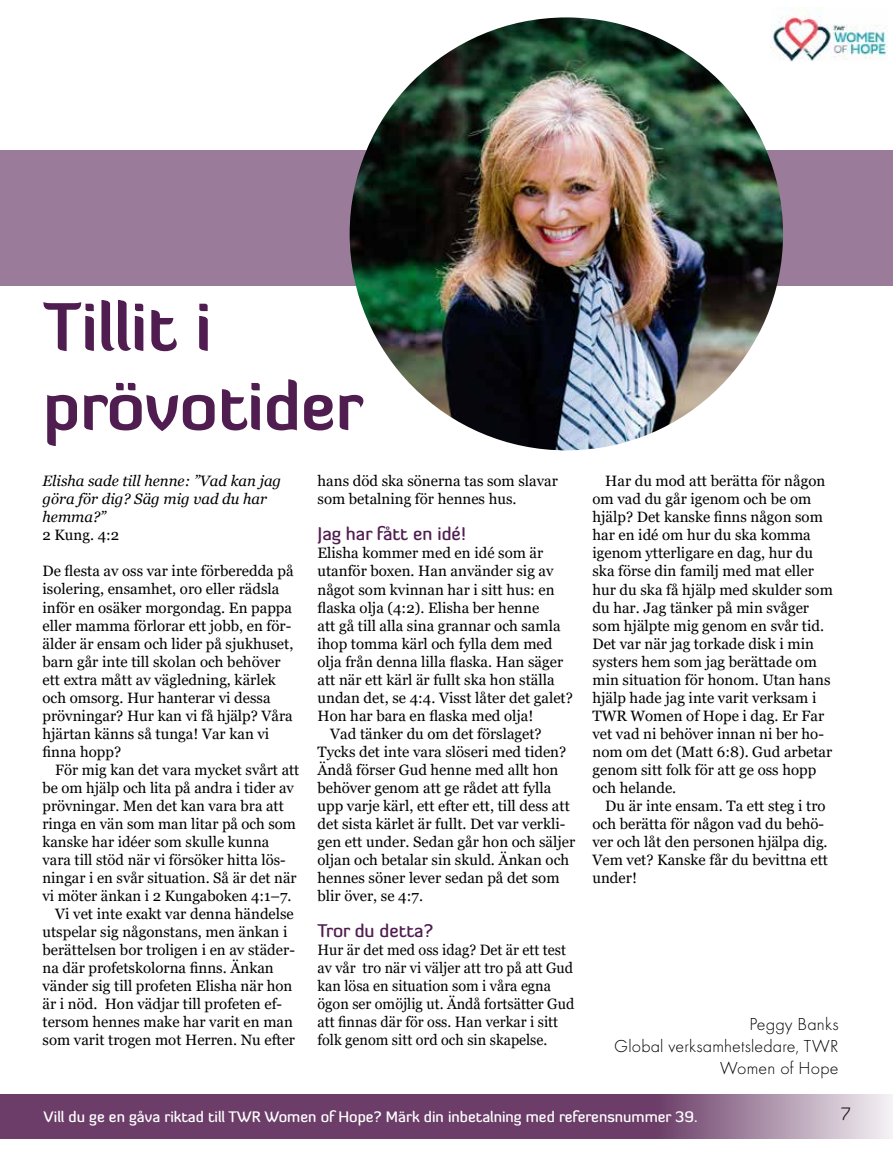
<style>
.page{position:relative;width:893px;height:1149px;background:#fff}
.page>*{position:absolute;margin:0;border:0;box-sizing:border-box;transform-origin:0 0}
.t1{font:700 66px/79.2px "Diavlo";color:#501d50}
.t2{font:300 18px/21.6px "Function Pro";letter-spacing:.01em;color:#000;text-align:right}
.t3{font:500 18px "Diavlo";color:#501d50}
.t4{font:300 18px "Diavlo";color:#000}
.t5{font:15px/18px "Georgia";color:#000}
.t6{font:15px/18px "Georgia";color:#000;scale:.96 1}
.t7{font:500 15px "Diavlo";color:#fff}
.t8{font:italic 15px/18px "Georgia";color:#000}
</style>
<div class="page">
<div style="left:0;top:150px;width:893px;height:135px;background:#9a7c9a"></div>
<svg style="left:0;top:1094px;width:893px;height:44px;background:#7d557a"></svg>
<img style="left:350px;top:17px;width:433px;height:433px;border-radius:216px">
<img style="left:770px;top:7px;width:117px;height:54px">
<h1 class="t1" style="left:43px;top:286px;width:322px">Tillit i prövotider</h1>
<p class="t8" style="left:43px;top:472px;width:240px">Elisha sade till henne: ”Vad kan jag göra för dig? Säg mig vad du har hemma?”</p>
<p class="t5" style="left:43px;top:526px;width:78px">2 Kung. 4:2</p>
<p class="t5" style="left:43px;top:562px;width:253px">De flesta av oss var inte förberedda på isolering, ensamhet, oro eller rädsla inför en osäker morgondag. En pappa eller mamma förlorar ett jobb, en för&shy;älder är ensam och lider på sjukhuset, barn går inte till skolan och behöver ett extra mått av vägledning, kärlek och omsorg. Hur hanterar vi dessa prövningar? Hur kan vi få hjälp? Våra hjärtan känns så tunga! Var kan vi finna hopp?</p>
<p class="t5" style="left:55px;top:760px;width:246px">För mig kan det vara mycket svårt att</p>
<p class="t5" style="left:43px;top:778px;width:253px">be om hjälp och lita på andra i tider av</p>
<p class="t5" style="left:43px;top:796px;width:243px">prövningar. Men det kan vara bra att</p>
<p class="t5" style="left:43px;top:814px;width:255px">ringa en vän som man litar på och som</p>
<p class="t5" style="left:43px;top:832px;width:228px">kanske har idéer som skulle kunna</p>
<p class="t5" style="left:43px;top:850px;width:245px">vara till stöd när vi försöker hitta lös-</p>
<p class="t5" style="left:43px;top:868px;width:256px">ningar i en svår situation. Så är det när</p>
<p class="t5" style="left:43px;top:886px;width:251px">vi möter änkan i 2 Kungaboken 4:1–7.</p>
<p class="t5" style="left:55px;top:904px;width:240px">Vi vet inte exakt var denna händelse</p>
<p class="t5" style="left:43px;top:922px;width:246px">utspelar sig någonstans, men änkan i</p>
<p class="t5" style="left:43px;top:940px;width:254px">berättelsen bor troligen i en av städer-</p>
<p class="t5" style="left:43px;top:958px;width:233px">na där profetskolorna finns. Änkan</p>
<p class="t5" style="left:43px;top:976px;width:251px">vänder sig till profeten Elisha när hon</p>
<p class="t5" style="left:43px;top:994px;width:241px">är i nöd. Hon vädjar till profeten ef-</p>
<p class="t5" style="left:43px;top:1012px;width:252px">tersom hennes make har varit en man</p>
<p class="t5" style="left:43px;top:1030px;width:254px">som varit trogen mot Herren. Nu efter</p>
<p class="t5" style="left:317px;top:472px;width:242px">hans död ska sönerna tas som slavar som betalning för hennes hus.</p>
<p class="t3" style="left:317px;top:522px;width:150px">Jag har fått en idé!</p>
<p class="t5" style="left:317px;top:544px;width:227px">Elisha kommer med en idé som är</p>
<p class="t5" style="left:317px;top:562px;width:238px">utanför boxen. Han använder sig av</p>
<p class="t5" style="left:317px;top:580px;width:239px">något som kvinnan har i sitt hus: en</p>
<p class="t5" style="left:317px;top:598px;width:223px">flaska olja (4:2). Elisha ber henne</p>
<p class="t5" style="left:317px;top:616px;width:245px">att gå till alla sina grannar och samla</p>
<p class="t5" style="left:317px;top:634px;width:236px">ihop tomma kärl och fylla dem med</p>
<p class="t5" style="left:317px;top:652px;width:247px">olja från denna lilla flaska. Han säger</p>
<p class="t5" style="left:317px;top:670px;width:239px">att när ett kärl är fullt ska hon ställa</p>
<p class="t5" style="left:317px;top:688px;width:257px">undan det, se 4:4. Visst låter det galet?</p>
<p class="t5" style="left:317px;top:706px;width:217px">Hon har bara en flaska med olja!</p>
<p class="t5" style="left:330px;top:724px;width:213px">Vad tänker du om det förslaget?</p>
<p class="t5" style="left:317px;top:742px;width:250px">Tycks det inte vara slöseri med tiden?</p>
<p class="t5" style="left:317px;top:760px;width:242px">Ändå förser Gud henne med allt hon</p>
<p class="t5" style="left:317px;top:778px;width:235px">behöver genom att ge rådet att fylla</p>
<p class="t5" style="left:317px;top:796px;width:254px">upp varje kärl, ett efter ett, till dess att</p>
<p class="t5" style="left:317px;top:814px;width:249px">det sista kärlet är fullt. Det var verkli-</p>
<p class="t5" style="left:317px;top:832px;width:259px">gen ett under. Sedan går hon och säljer</p>
<p class="t5" style="left:317px;top:850px;width:253px">oljan och betalar sin skuld. Änkan och</p>
<p class="t5" style="left:317px;top:868px;width:244px">hennes söner lever sedan på det som</p>
<p class="t5" style="left:317px;top:886px;width:107px">blir över, se 4:7.</p>
<p class="t3" style="left:317px;top:918px;width:117px">Tror du detta?</p>
<p class="t6" style="left:317px;top:940px;width:269px">Hur är det med oss idag? Det är ett test av vår tro när vi väljer att tro på att Gud kan lösa en situation som i våra egna ögon ser omöjlig ut. Ändå fortsätter Gud att finnas där för oss. Han verkar i sitt folk genom sitt ord och sin skapelse.</p>
<p class="t5" style="left:592px;top:472px;width:242px;text-indent:13px">Har du mod att berätta för någon om vad du går igenom och be om hjälp? Det kanske finns någon som har en idé om hur du ska komma igenom ytterligare en dag, hur du ska förse din familj med mat eller hur du ska få hjälp med skulder som du har. Jag tänker på min svåger som hjälpte mig genom en svår tid.<br>Det var när jag torkade disk i min systers hem som jag berättade om min situation för honom. Utan hans hjälp hade jag inte varit verksam i<br>TWR Women of Hope i dag. Er Far vet vad ni behöver innan ni ber ho&shy;nom om det (Matt 6:8). Gud arbetar genom sitt folk för att ge oss hopp och helande.</p>
<p class="t5" style="left:592px;top:796px;width:237px;text-indent:13px">Du är inte ensam. Ta ett steg i tro och berätta för någon vad du behö&shy;ver och låt den personen hjälpa dig.<br>Vem vet? Kanske får du bevittna ett under!</p>
<p class="t2" style="left:614px;top:1013px;width:226px">Peggy Banks<br>Global verksamhetsledare, TWR<br>Women of Hope</p>
<p class="t7" style="left:44px;top:1107px;width:655px">Vill du ge en gåva riktad till TWR Women of Hope? Märk din inbetalning med referensnummer 39.</p>
<p class="t4" style="left:841px;top:1102px;width:11px">7</p>
</div>
